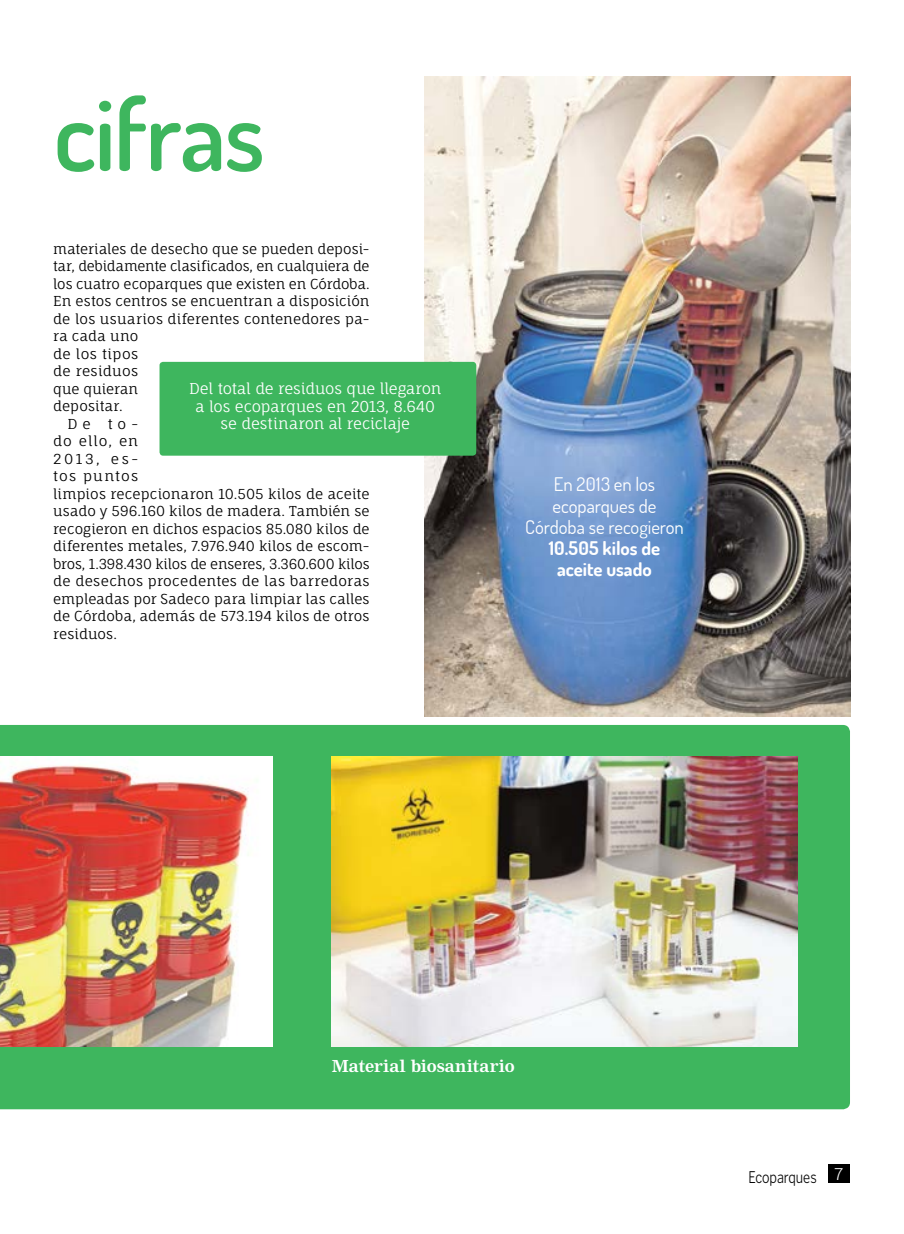
<style>
.page{position:relative;width:904px;height:1234px;background:#fff}
.page>*{position:absolute;margin:0;border:0;box-sizing:border-box;transform-origin:0 0}
.t1{font:600 100px "Dosis";letter-spacing:-.02em;color:#3eb65e}
.t2{font:18.75px/21.2px "Dosis";letter-spacing:-.005em;color:#fff;text-align:center}
.t3{font:700 18.75px/21.2px "Dosis";color:#fff;text-align:center}
.t4{font:300 17.5px "Poynter Gothic Text";letter-spacing:-.005em;color:#000;scale:.8 1}
.t5{font:700 16.25px "Nimrod";color:#fff}
.t6{font:15px/17.5px "Fauna One";letter-spacing:-.005em;color:#fff;text-align:center}
.t7{font:13.75px/17.5px "Fauna One";color:#000}
.t8{font:13.75px "Fauna One";letter-spacing:-.02em;color:#000}
.t9{font:13.75px "Fauna One";letter-spacing:.03em;color:#000}
.t10{font:13.75px "Fauna One";letter-spacing:.02em;color:#000}
.s1{color:#fff}
</style>
<div class="page">
<div style="left:828px;top:1164px;width:22px;height:18px;background:#000"></div>
<img style="left:424px;top:76px;width:426px;height:640px">
<div style="left:0;top:725px;width:850px;height:383px;background:#3eb65e"></div>
<img style="left:332px;top:756px;width:465px;height:290px">
<img style="left:0;top:756px;width:273px;height:290px">
<div style="left:159px;top:362px;width:317px;height:93px;background:#3eb65e;border-radius:4px"></div>
<h1 class="t1" style="left:54px;top:69px;width:212px">cifras</h1>
<p class="t7" style="left:53px;top:240px;width:318px">materiales de desecho que se pueden deposi-</p>
<p class="t8" style="left:53px;top:257px;width:318px">tar, debidamente clasificados, en cualquiera de</p>
<p class="t7" style="left:53px;top:275px;width:318px">los cuatro ecoparques que existen en Córdoba.</p>
<p class="t7" style="left:53px;top:292px;width:318px">En estos centros se encuentran a disposición</p>
<p class="t7" style="left:53px;top:310px;width:318px">de los usuarios diferentes contenedores pa-</p>
<p class="t10" style="left:53px;top:327px;width:87px">ra cada uno</p>
<p class="t9" style="left:53px;top:345px;width:87px">de los tipos</p>
<p class="t7" style="left:53px;top:362px;width:87px">de residuos</p>
<p class="t7" style="left:53px;top:380px;width:87px">que quieran</p>
<p class="t7" style="left:53px;top:397px;width:71px">depositar.</p>
<p class="t7" style="left:67px;top:415px;width:25px">D e</p>
<p class="t6" style="left:189px;top:380px;width:254px">Del total de residuos que llegaron a los ecoparques en 2013, 8.640 se destinaron al reciclaje</p>
<p class="t7" style="left:53px;top:415px;width:318px;text-indent:55px">to-<br>do ello, en<br>2013, es-<br>tos puntos<br>limpios recepcionaron 10.505 kilos de aceite usado y 596.160 kilos de madera. También se recogieron en dichos espacios 85.080 kilos de diferentes metales, 7.976.940 kilos de escom&shy;bros, 1.398.430 kilos de enseres, 3.360.600 kilos de desechos procedentes de las barredoras empleadas por Sadeco para limpiar las calles de Córdoba, además de 573.194 kilos de otros residuos.</p>
<h2 class="t2" style="left:525px;top:473px;width:160px">En 2013 en los ecoparques de<br>Córdoba se recogieron</h2>
<h2 class="t3" style="left:548px;top:537px;width:113px">10.505 kilos de aceite usado</h2>
<p class="t5" style="left:332px;top:1055px;width:184px">Material biosanitario</p>
<p class="t4" style="left:748px;top:1166px;width:120px">Ecoparques <span class="s1">7</span></p>
</div>
